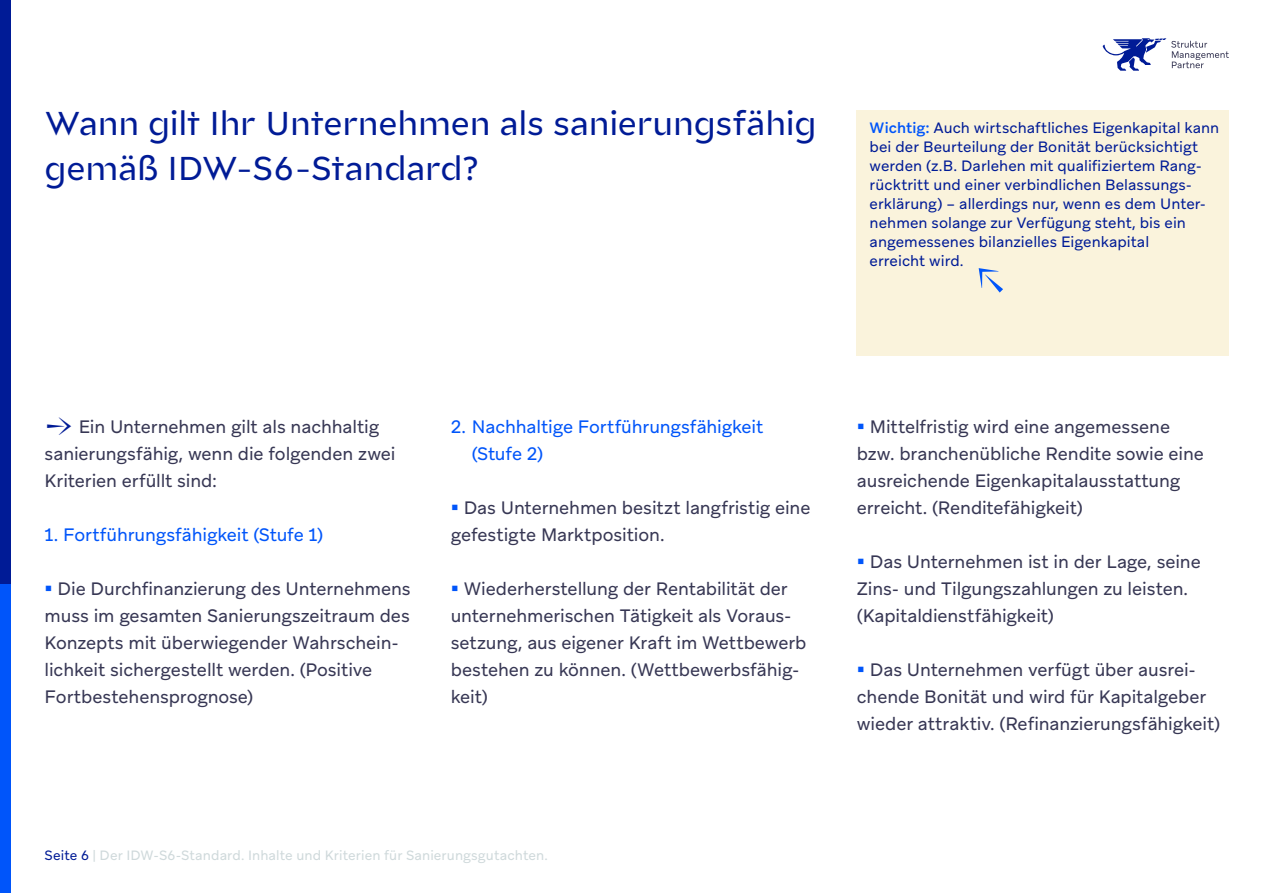
<style>
.page{position:relative;width:1263px;height:893px;background:#fff}
.page>*{position:absolute;margin:0;border:0;box-sizing:border-box;transform-origin:0 0}
.t1{font:33.6px "Glance Sans";color:#001b96}
.t2{font:33px/45px "Glance Sans";letter-spacing:-.01em;color:#001b96}
.t3{font:18px/27px "Aribau Grotesk";letter-spacing:-.005em;color:#373754}
.t4{font:18px/27px "Aribau Grotesk";letter-spacing:-.01em;color:#0055fa}
.t5{font:15px/19px "Aribau Grotesk";letter-spacing:.005em;color:#001b96}
.t6{font:13.5px "Aribau Grotesk";letter-spacing:.005em;color:#cfd9db}
.s1{font-weight:500;color:#0055fa}
.s2{color:#0055fa}
.s3{color:#001b96}
</style>
<div class="page">
<div style="left:0;top:0;width:11px;height:593px;background:#001b96"></div>
<div style="left:0;top:584px;width:11px;height:309px;background:#0055fa"></div>
<svg style="left:1103px;top:38px;width:126px;height:33px"></svg>
<div style="left:857px;top:111px;width:372px;height:245px;background:#faf3dc"></div>
<h2 class="t2" style="left:45px;top:101px;width:773px">Wann gilt Ihr Unternehmen als sanierungsfähig gemäß IDW-S6-Standard?</h2>
<p class="t5" style="left:870px;top:118px;width:351px"><span class="s1">Wichtig:</span> Auch wirtschaftliches Eigenkapital kann bei der Beurteilung der Bonität berücksichtigt werden (z.B. Darlehen mit qualifiziertem Rang&shy;rücktritt und einer verbindlichen Belassungs&shy;erklärung) – allerdings nur, wenn es dem Unter&shy;nehmen solange zur Verfügung steht, bis ein angemessenes bilanzielles Eigenkapital<br>erreicht wird.</p>
<h1 class="t1" style="left:43px;top:404px;width:33px">→</h1>
<p class="t3" style="left:45px;top:412px;width:352px;text-indent:34px">Ein Unternehmen gilt als nachhaltig sanierungsfähig, wenn die folgenden zwei<br>Kriterien erfüllt sind:</p>
<p class="t4" style="left:45px;top:520px;width:280px">1. Fortführungsfähigkeit (Stufe 1)</p>
<p class="t3" style="left:45px;top:574px;width:367px"><span class="s2">▪</span> Die Durchfinanzierung des Unternehmens muss im gesamten Sanierungszeitraum des Konzepts mit überwiegender Wahrschein&shy;lichkeit sichergestellt werden. (Positive Fortbestehensprognose)</p>
<p class="t4" style="left:472px;top:412px;width:293px;text-indent:-21px">2. Nachhaltige Fortführungsfähigkeit (Stufe 2)</p>
<p class="t3" style="left:451px;top:493px;width:361px"><span class="s2">▪</span> Das Unternehmen besitzt langfristig eine gefestigte Marktposition.</p>
<p class="t3" style="left:451px;top:574px;width:357px"><span class="s2">▪</span> Wiederherstellung der Rentabilität der unternehmerischen Tätigkeit als Voraus&shy;setzung, aus eigener Kraft im Wettbewerb bestehen zu können. (Wettbewerbsfähig&shy;keit)</p>
<p class="t6" style="left:45px;top:846px;width:505px"><span class="s3">Seite 6</span> | Der IDW-S6-Standard. Inhalte und Kriterien für Sanierungsgutachten.</p>
<p class="t3" style="left:857px;top:412px;width:349px"><span class="s2">▪</span> Mittelfristig wird eine angemessene bzw. branchenübliche Rendite sowie eine ausreichende Eigenkapitalausstattung erreicht. (Renditefähigkeit)</p>
<p class="t3" style="left:857px;top:547px;width:345px"><span class="s2">▪</span> Das Unternehmen ist in der Lage, seine<br>Zins- und Tilgungszahlungen zu leisten. (Kapitaldienstfähigkeit)</p>
<p class="t3" style="left:857px;top:655px;width:365px"><span class="s2">▪</span> Das Unternehmen verfügt über ausrei&shy;chende Bonität und wird für Kapitalgeber wieder attraktiv. (Refinanzierungsfähigkeit)</p>
</div>
